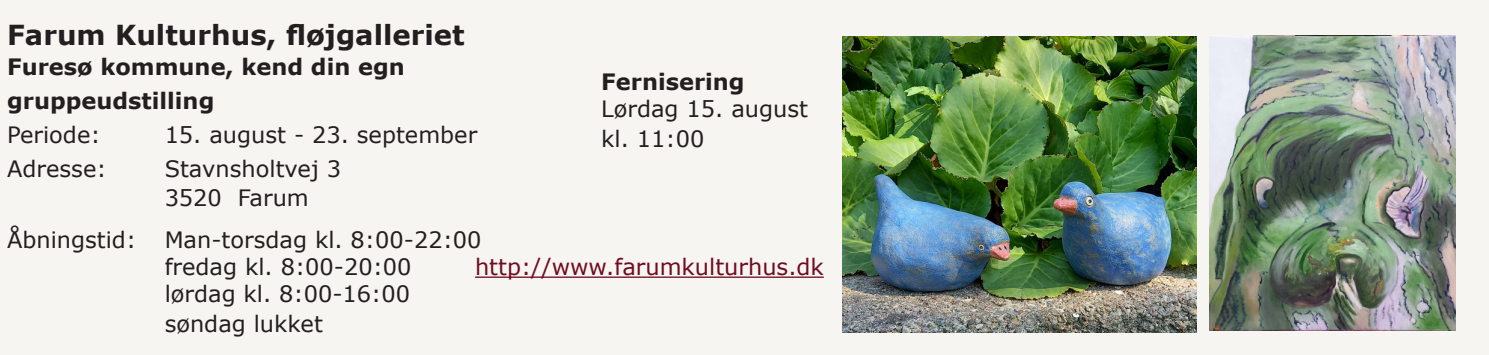
<style>
.page{position:relative;width:1489px;height:355px;background:#fff}
.page>*{position:absolute;margin:0;border:0;box-sizing:border-box;transform-origin:0 0}
.t1{font:700 27.5px "Verdana";color:#231f20}
.t2{font:22.5px/27px "Verdana";color:#231f20}
.t3{font:700 22.5px "Verdana";color:#231f20}
.t4{font:22.5px "Verdana";color:#700c21}
</style>
<div class="page">
<div style="left:0;top:0;width:1488px;height:354px;background:#f6f5f1"></div>
<hr style="left:475px;top:276px;width:348px;height:1px;background:#700c21">
<img style="left:842px;top:37px;width:354px;height:295px">
<img style="left:1209px;top:35px;width:246px;height:295px">
<p class="t1" style="left:7px;top:15px;width:459px">Farum Kulturhus, fløjgalleriet</p>
<p class="t3" style="left:7px;top:51px;width:399px">Furesø kommune, kend din egn</p>
<p class="t3" style="left:7px;top:85px;width:209px">gruppeudstilling</p>
<p class="t2" style="left:7px;top:121px;width:95px">Periode:</p>
<p class="t2" style="left:165px;top:121px;width:314px">15. august - 23. september</p>
<p class="t2" style="left:7px;top:155px;width:101px">Adresse:</p>
<p class="t2" style="left:165px;top:155px;width:178px">Stavnsholtvej 3</p>
<p class="t2" style="left:165px;top:184px;width:146px">3520 Farum</p>
<p class="t2" style="left:7px;top:225px;width:131px">Åbningstid:</p>
<p class="t2" style="left:165px;top:225px;width:318px">Man-torsdag kl. 8:00-22:00 fredag kl. 8:00-20:00</p>
<p class="t2" style="left:165px;top:279px;width:247px">lørdag kl. 8:00-16:00</p>
<p class="t2" style="left:165px;top:309px;width:160px">søndag lukket</p>
<p class="t3" style="left:601px;top:66px;width:145px">Fernisering</p>
<p class="t2" style="left:601px;top:95px;width:208px">Lørdag 15. august</p>
<p class="t2" style="left:601px;top:125px;width:105px">kl. 11:00</p>
<p class="t4" style="left:475px;top:251px;width:350px">http://www.farumkulturhus.dk</p>
</div>
